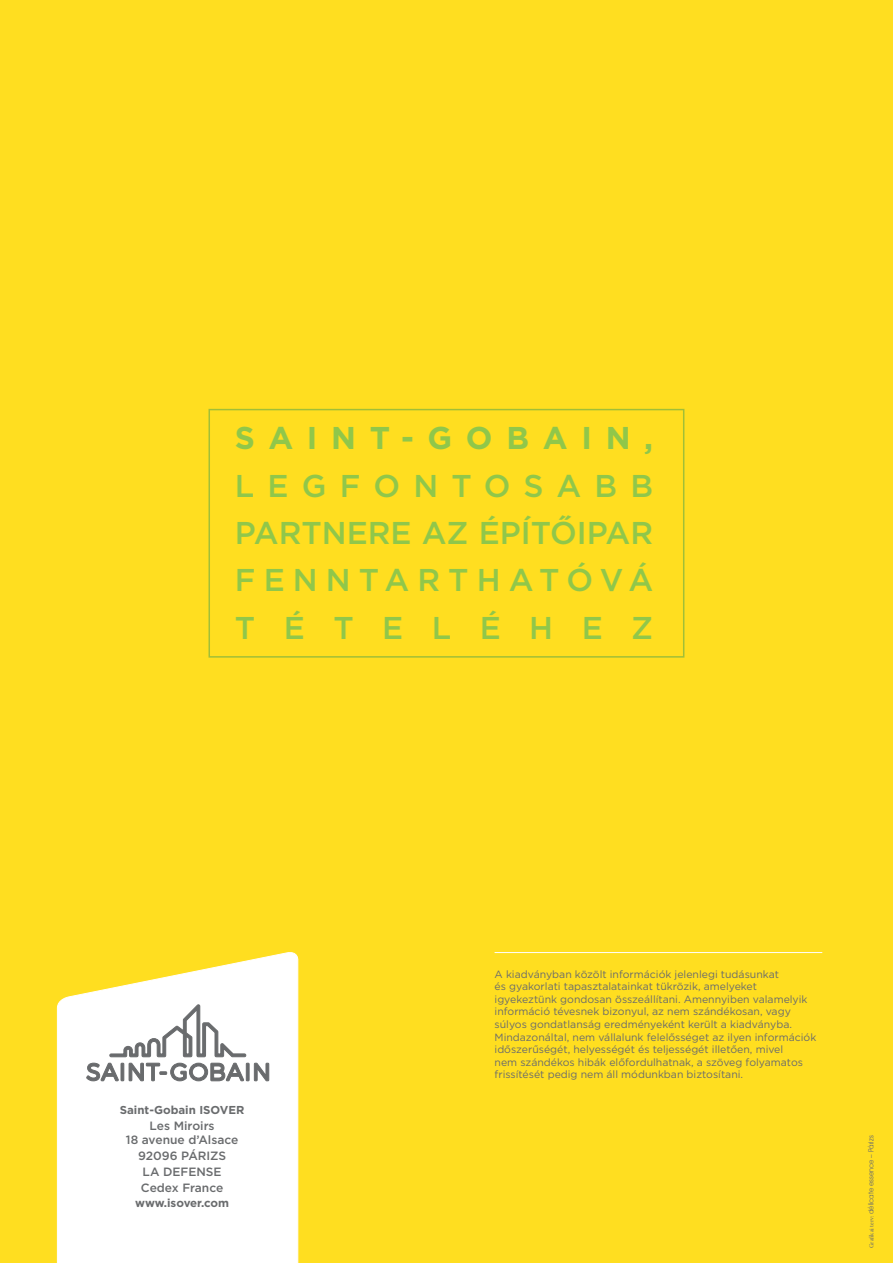
<style>
.page{position:relative;width:893px;height:1263px;background:#ffde20}
.page>*{position:absolute;margin:0;border:0;box-sizing:border-box;transform-origin:0 0}
.t1{font:500 31.5px/47.2px "Gotham";letter-spacing:.215em;color:#90c74a;text-align:justify}
.t2{font:500 12px "Gotham";color:#696b6d}
.t3{font:700 11.55px "Gotham";color:#696b6d}
.t4{font:10.5px/12.6px "Gotham";color:#696b6d}
.t5{font:7.05px "Avant Garde Bk PFL";color:#696b6d}
.s1{font-weight:700}
.s2{font-family:"Minion Pro";font-size:6.15px}
</style>
<div class="page">
<svg style="left:57px;top:952px;width:241px;height:311px;background:#fefceb"></svg>
<svg style="left:87px;top:1063px;width:182px;height:18px;background:#b3b4b5"></svg>
<svg style="left:110px;top:1005px;width:136px;height:52px;background:#dedfdf"></svg>
<hr style="left:495px;top:952px;width:327px;height:1px;background:#fff">
<div style="left:209px;top:409px;width:475px;height:249px;border:2px solid #a1bf37"></div>
<p class="t1" style="left:235px;top:414px;width:420px"><span class="s1">SAINT-GOBAIN, </span>LEGFONTOSABB PARTNERE AZ ÉPÍTŐIPAR FENNTARTHATÓVÁ TÉTELÉHEZ</p>
<p class="t3" style="left:120px;top:1102px;width:126px">Saint-Gobain ISOVER</p>
<p class="t2" style="left:150px;top:1117px;width:67px">Les Miroirs</p>
<p class="t2" style="left:126px;top:1132px;width:114px">18 avenue d’Alsace</p>
<p class="t2" style="left:138px;top:1148px;width:90px">92096 PÁRIZS</p>
<p class="t2" style="left:143px;top:1164px;width:81px">LA DEFENSE</p>
<p class="t2" style="left:141px;top:1179px;width:84px">Cedex France</p>
<p class="t3" style="left:135px;top:1195px;width:95px">www.isover.com</p>
<p class="t4" style="left:495px;top:967px;width:323px">A kiadványban közölt információk jelenlegi tudásunkat<br>és gyakorlati tapasztalatainkat tükrözik, amelyeket igyekeztünk gondosan összeállítani. Amennyiben valamelyik információ tévesnek bizonyul, az nem szándékosan, vagy súlyos gondatlanság eredményeként került a kiadványba.<br>Mindazonáltal, nem vállalunk felelősséget az ilyen információk időszerűségét, helyességét és teljességét illetően, mivel<br>nem szándékos hibák előfordulhatnak, a szöveg folyamatos frissítését pedig nem áll módunkban biztosítani.</p>
<p class="t5" style="left:867px;top:1248px;width:114px;rotate:-90deg"><span class="s2">Grafikai terv:</span> délicate essence – Párizs</p>
</div>
